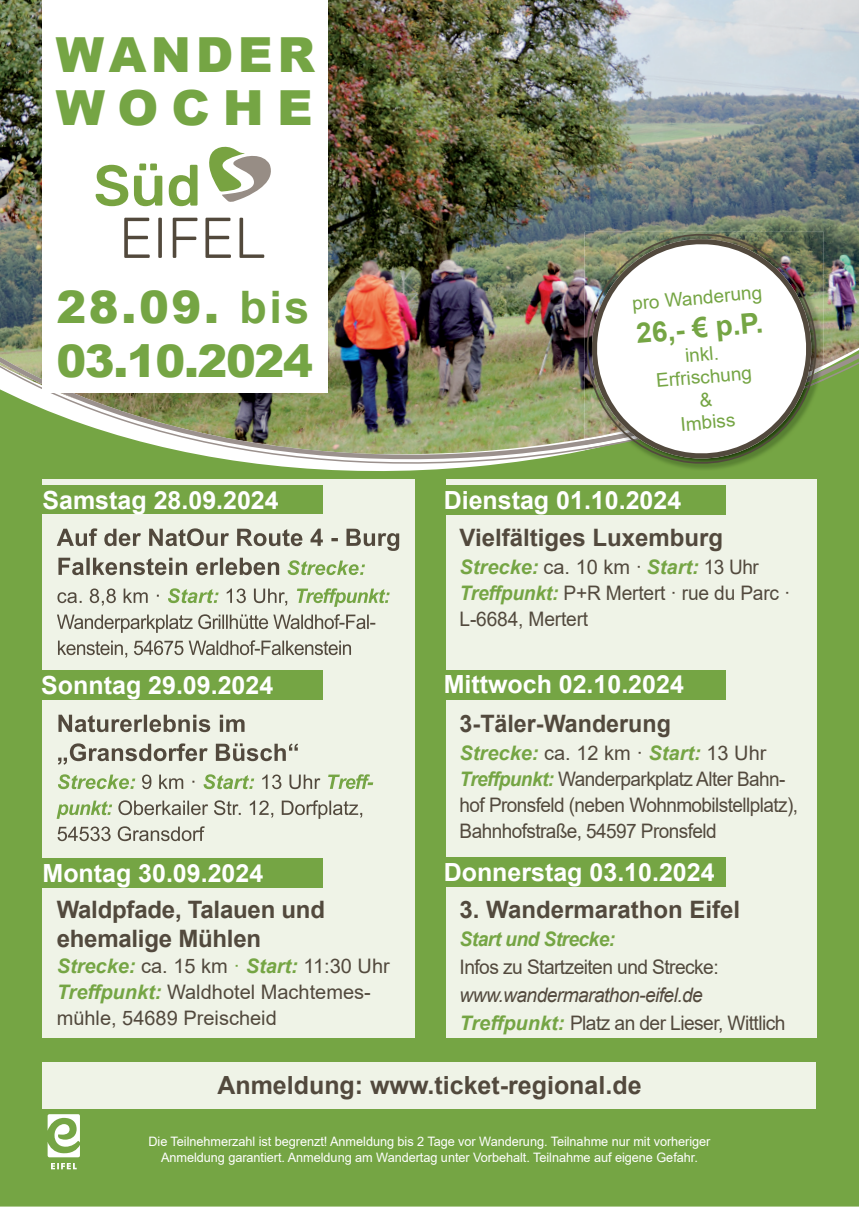
<style>
.page{position:relative;width:859px;height:1208px;background:#fff}
.page>*{position:absolute;margin:0;border:0;box-sizing:border-box;transform-origin:0 0}
.t1{font:900 48.3px/52.6px "Arial";letter-spacing:.095em;color:#75a544}
.t2{font:900 44.8px/53.7px "Arial";letter-spacing:-.03em;color:#75a544}
.t3{font:700 28px "Arial";color:#75a544}
.t4{font:700 25px "Arial";color:#fff}
.t5{font:700 25px "Arial";color:#52493d}
.t6{font:700 24px/29px "Arial";color:#52493d}
.t7{font:20px/26px "Arial";letter-spacing:-.03em;color:#52493d}
.t8{font:20px/26px "Arial";color:#52493d}
.t9{font:20px/26px "Arial";letter-spacing:-.01em;color:#52493d}
.t10{font:italic 20px/28px "Arial";letter-spacing:-.03em;color:#52493d;scale:.96 1}
.t11{font:20px "Arial";letter-spacing:-.03em;color:#52493d;scale:.96 1}
.t12{font:italic 700 20px "Arial";letter-spacing:-.03em;color:#75a544;scale:.96 1}
.t13{font:19px/22.8px "Arial";color:#75a544;text-align:center}
.t14{font:13px/15.6px "Arial";letter-spacing:-.005em;color:#fff;text-align:center}
.s1{font-weight:700}
.s2{font-weight:700;font-style:italic;color:#75a544}
.s3{color:#75a544}
.s4{font-weight:700;color:#75a544}
.s5{font-style:normal}
</style>
<div class="page">
<div style="left:0;top:471px;width:859px;height:735px;background:#75a544"></div>
<img style="left:0;top:0;width:859px;height:467px">
<div style="left:446px;top:479px;width:370px;height:559px;background:#eff3e7"></div>
<div style="left:445px;top:485px;width:281px;height:29px;background:#75a544"></div>
<div style="left:445px;top:857px;width:281px;height:29px;background:#75a544"></div>
<div style="left:445px;top:671px;width:281px;height:29px;background:#75a544"></div>
<div style="left:43px;top:479px;width:372px;height:559px;background:#eff3e7"></div>
<div style="left:42px;top:858px;width:281px;height:29px;background:#75a544"></div>
<svg style="left:58px;top:826px;width:147px;height:15px"></svg>
<svg style="left:118px;top:800px;width:244px;height:19px"></svg>
<svg style="left:57px;top:800px;width:55px;height:19px"></svg>
<svg style="left:328px;top:774px;width:45px;height:15px"></svg>
<svg style="left:262px;top:774px;width:58px;height:15px"></svg>
<svg style="left:204px;top:774px;width:50px;height:15px"></svg>
<svg style="left:142px;top:774px;width:52px;height:15px"></svg>
<svg style="left:58px;top:774px;width:77px;height:15px"></svg>
<svg style="left:58px;top:743px;width:240px;height:21px"></svg>
<svg style="left:58px;top:714px;width:187px;height:18px"></svg>
<div style="left:43px;top:671px;width:280px;height:29px;background:#75a544"></div>
<svg style="left:58px;top:640px;width:293px;height:18px"></svg>
<svg style="left:57px;top:614px;width:318px;height:19px"></svg>
<svg style="left:297px;top:588px;width:93px;height:19px"></svg>
<svg style="left:227px;top:588px;width:60px;height:18px"></svg>
<svg style="left:168px;top:588px;width:51px;height:15px"></svg>
<svg style="left:57px;top:588px;width:102px;height:18px"></svg>
<svg style="left:288px;top:560px;width:77px;height:15px"></svg>
<svg style="left:58px;top:557px;width:221px;height:18px"></svg>
<svg style="left:57px;top:528px;width:342px;height:23px"></svg>
<svg style="left:48px;top:1114px;width:32px;height:55px"></svg>
<img style="left:581px;top:228px;width:241px;height:242px">
<svg style="left:586px;top:233px;width:231px;height:231px"></svg>
<div style="left:43px;top:1062px;width:773px;height:46px;background:#eff3e7"></div>
<div style="left:43px;top:485px;width:280px;height:29px;background:#75a544"></div>
<div style="left:43px;top:0;width:285px;height:392px;background:#fff"></div>
<svg style="left:209px;top:146px;width:62px;height:56px"></svg>
<svg style="left:124px;top:218px;width:26px;height:40px"></svg>
<svg style="left:158px;top:218px;width:4px;height:40px"></svg>
<svg style="left:173px;top:218px;width:24px;height:40px"></svg>
<svg style="left:205px;top:218px;width:26px;height:40px"></svg>
<svg style="left:239px;top:218px;width:25px;height:40px"></svg>
<svg style="left:96px;top:165px;width:32px;height:41px"></svg>
<svg style="left:134px;top:163px;width:28px;height:43px"></svg>
<svg style="left:169px;top:165px;width:29px;height:41px"></svg>
<h1 class="t1" style="left:56px;top:27px;width:261px">WANDER<br>WOCHE</h1>
<h2 class="t2" style="left:56px;top:279px;width:258px">28.09. <span class="s1">bis<br></span>03.10.2024</h2>
<h3 class="t13" style="left:631px;top:292px;width:132px;rotate:-5deg">pro Wanderung</h3>
<h3 class="t3" style="left:635px;top:314px;width:129px;rotate:-5deg">26,- € p.P.</h3>
<h3 class="t13" style="left:653px;top:346px;width:98px;rotate:-5deg">inkl.<br>Erfrischung &amp;<br>Imbiss</h3>
<h3 class="t4" style="left:43px;top:482px;width:238px">Samstag 28.09.2024</h3>
<h3 class="t4" style="left:444px;top:482px;width:239px">Dienstag 01.10.2024</h3>
<h3 class="t6" style="left:460px;top:523px;width:265px">Vielfältiges Luxemburg</h3>
<h3 class="t9" style="left:460px;top:554px;width:332px"><span class="s2">Strecke:</span> ca. 10 km · <span class="s2">Start:</span> 13 Uhr<br><span class="s2">Treffpunkt:</span> P+R Mertert · rue du Parc ·<br>L-6684, Mertert</h3>
<h3 class="t4" style="left:41px;top:667px;width:234px">Sonntag 29.09.2024</h3>
<h3 class="t4" style="left:444px;top:666px;width:242px">Mittwoch 02.10.2024</h3>
<h3 class="t6" style="left:460px;top:709px;width:213px">3-Täler-Wanderung</h3>
<h3 class="t7" style="left:460px;top:739px;width:340px"><span class="s2">Strecke:</span> ca. 12 km · <span class="s2">Start:</span> 13 Uhr <span class="s2">Treffpunkt:</span> Wanderparkplatz Alter Bahn&shy;hof Pronsfeld (neben Wohnmobilstellplatz), Bahnhofstraße, 54597 Pronsfeld</h3>
<h3 class="t4" style="left:43px;top:855px;width:222px">Montag 30.09.2024</h3>
<h3 class="t4" style="left:444px;top:855px;width:272px">Donnerstag 03.10.2024</h3>
<h3 class="t6" style="left:57px;top:895px;width:270px">Waldpfade, Talauen und ehemalige Mühlen</h3>
<h3 class="t8" style="left:57px;top:952px;width:335px"><span class="s2">Strecke:</span> ca. 15 km <span class="s3">·</span> <span class="s2">Start:</span> 11:30 Uhr<br><span class="s2">Treffpunkt:</span> Waldhotel Machtemes&shy;mühle, 54689 Preischeid</h3>
<h3 class="t6" style="left:460px;top:895px;width:282px">3. Wandermarathon Eifel</h3>
<h3 class="t12" style="left:460px;top:925px;width:164px">Start und Strecke:</h3>
<h3 class="t11" style="left:460px;top:953px;width:271px">Infos zu Startzeiten und Strecke:</h3>
<h3 class="t10" style="left:460px;top:981px;width:341px">www.wandermarathon-eifel.de<br><span class="s4">Treffpunkt:</span> <span class="s5">Platz an der Lieser, Wittlich</span></h3>
<h3 class="t5" style="left:217px;top:1067px;width:426px">Anmeldung: www.ticket-regional.de</h3>
<p class="t14" style="left:148px;top:1134px;width:563px">Die Teilnehmerzahl ist begrenzt! Anmeldung bis 2 Tage vor Wanderung. Teilnahme nur mit vorheriger<br>Anmeldung garantiert. Anmeldung am Wandertag unter Vorbehalt. Teilnahme auf eigene Gefahr.</p>
</div>
